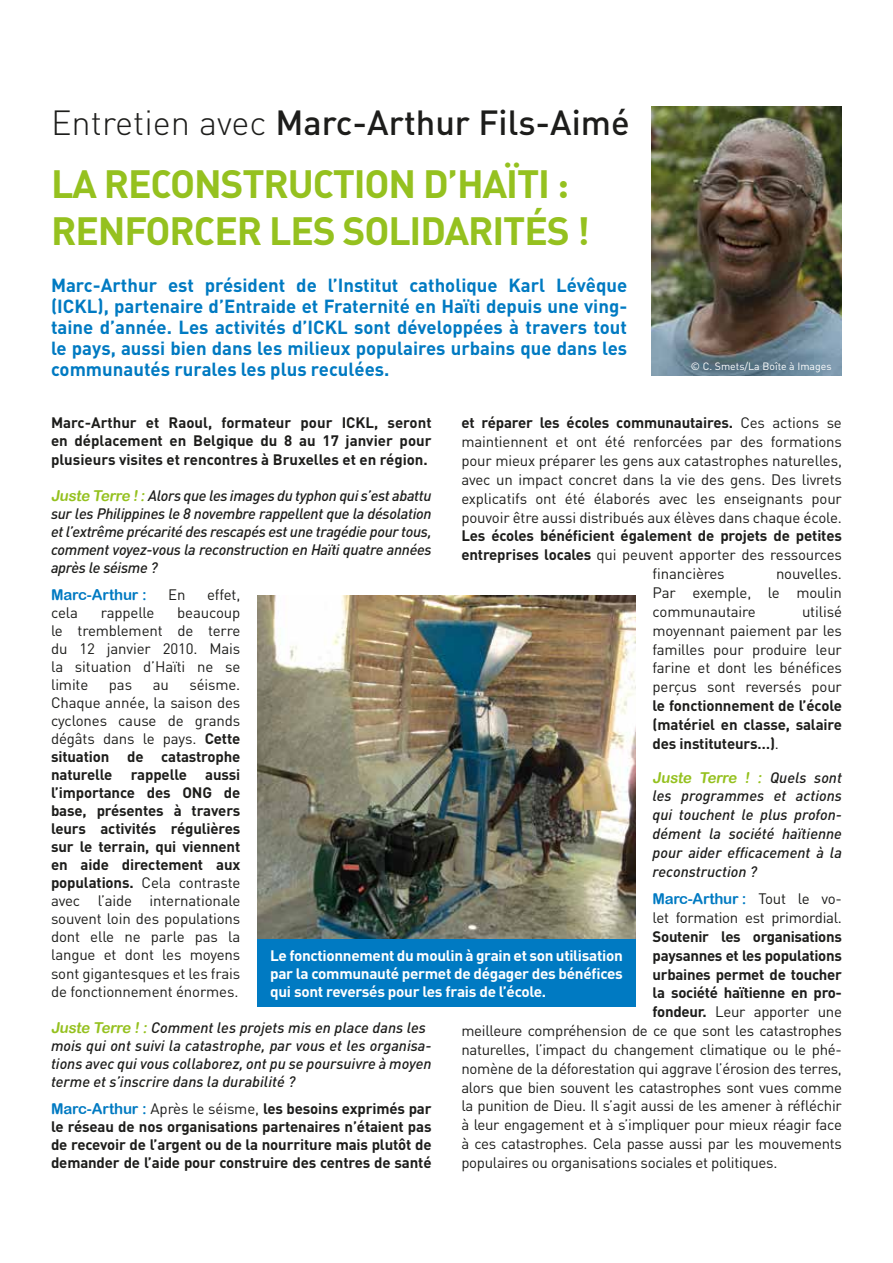
<style>
.page{position:relative;width:893px;height:1263px;background:#fff}
.page>*{position:absolute;margin:0;border:0;box-sizing:border-box;transform-origin:0 0}
.t1{font:39px/46.5px "DIN Bold Alternate";letter-spacing:-.03em;color:#95c11f}
.t2{font:34.5px "DIN Medium Alternate";color:#1d1d1b}
.t3{font:700 18.75px/21px "DIN";color:#007ac2;text-align:justify}
.t4{font:15px/18px "DIN";letter-spacing:-.02em;color:#1d1d1b;text-align:justify}
.t5{font:700 15px/18px "DIN";letter-spacing:-.01em;color:#1d1d1b;text-align:justify}
.t6{font:italic 500 15px/18px "DIN";color:#1d1d1b;text-align:justify}
.t7{font:700 15px/18px "DIN";letter-spacing:-.02em;color:#fff;text-align:justify}
.t8{font:15px "Arial Rounded MT Bold";letter-spacing:-.015em;color:#007ac2}
.t9{font:15px "Arial Rounded MT Bold";color:#95c11f}
.t10{font:10.5px "DIN";color:#fff}
.s1{font-family:"DIN";font-weight:300}
.s2{font-weight:700}
.s3{font-family:"Arial Rounded MT Bold";font-weight:400;font-style:normal;color:#95c11f}
.s4{font-weight:400}
.s5{font-family:"DIN";font-weight:500;font-style:italic;color:#1d1d1b}
.s6{font-family:"DIN";color:#1d1d1b}
.s7{font-family:"Arial Rounded MT Bold";font-weight:400;color:#007ac2}
</style>
<div class="page">
<img style="left:652px;top:106px;width:190px;height:270px">
<img style="left:257px;top:595px;width:379px;height:344px">
<div style="left:257px;top:939px;width:379px;height:67px;background:#007ac2"></div>
<h2 class="t2" style="left:51px;top:100px;width:580px"><span class="s1">Entretien avec</span> Marc-Arthur Fils-Aimé</h2>
<h1 class="t1" style="left:51px;top:159px;width:541px">LA RECONSTRUCTION D’HAÏTI :<br>RENFORCER LES SOLIDARITÉS !</h1>
<p class="t3" style="left:51px;top:273px;width:578px">Marc-Arthur est président de l’Institut catholique Karl Lévêque (ICKL), partenaire d’Entraide et Fraternité en Haïti depuis une ving&shy;taine d’année. Les activités d’ICKL sont développées à travers tout le pays, aussi bien dans les milieux populaires urbains que dans les communautés rurales les plus reculées.</p>
<p class="t10" style="left:691px;top:360px;width:142px">© C. Smets/La Boîte à Images</p>
<p class="t4" style="left:461px;top:413px;width:382px;line-height:18.9px"><span class="s2">et réparer les écoles communautaires.</span> Ces actions se maintiennent et ont été renforcées par des formations pour mieux préparer les gens aux catastrophes naturelles, avec un impact concret dans la vie des gens. Des livrets explicatifs ont été élaborés avec les enseignants pour pouvoir être aussi distribués aux élèves dans chaque école.</p>
<p class="t5" style="left:461px;top:526px;width:382px">Les écoles bénéficient également de projets de petites</p>
<p class="t4" style="left:461px;top:546px;width:382px"><span class="s2">entreprises locales</span> qui peuvent apporter des ressources</p>
<p class="t4" style="left:653px;top:564px;width:74px">financières</p>
<p class="t5" style="left:51px;top:413px;width:382px">Marc-Arthur et Raoul, formateur pour ICKL, seront en déplacement en Belgique du 8 au 17 janvier pour plusieurs visites et rencontres à Bruxelles et en région.</p>
<p class="t6" style="left:51px;top:486px;width:382px"><span class="s3">Juste Terre!:</span>Alors que les images du typhon qui s’est abattu sur les Philippines le 8 novembre rappellent que la désolation et l’extrême précarité des rescapés est une tragédie pour tous, comment voyez-vous la reconstruction en Haïti quatre années après le séisme ?</p>
<p class="t8" style="left:51px;top:586px;width:97px">Marc-Arthur :</p>
<p class="t4" style="left:168px;top:585px;width:19px">En</p>
<p class="t4" style="left:207px;top:585px;width:35px">effet,</p>
<p class="t4" style="left:51px;top:603px;width:28px">cela</p>
<p class="t4" style="left:101px;top:603px;width:55px">rappelle</p>
<p class="t4" style="left:653px;top:564px;width:191px;line-height:18.9px;text-indent:123px">nouvelles.<br>Par exemple, le moulin communautaire</p>
<p class="t4" style="left:653px;top:602px;width:191px;line-height:18.9px;text-indent:149px">utilisé moyennant paiement par les familles pour produire leur farine et dont les bénéfices perçus sont reversés pour</p>
<p class="t5" style="left:653px;top:695px;width:191px;line-height:18.9px">le fonctionnement de l’école (matériel en classe, salaire des instituteurs…)<span class="s4">.</span></p>
<p class="t9" style="left:653px;top:768px;width:191px">Juste Terre ! : <span class="s5">Quels sont</span></p>
<p class="t6" style="left:653px;top:786px;width:191px;line-height:18.9px">les programmes et actions qui touchent le plus profon&shy;dément la société haïtienne pour aider efficacement à la reconstruction ?</p>
<p class="t8" style="left:653px;top:890px;width:191px">Marc-Arthur : <span class="s6">Tout le vo-</span></p>
<p class="t4" style="left:653px;top:908px;width:191px">let formation est primordial.</p>
<p class="t5" style="left:653px;top:927px;width:191px">Soutenir les organisations</p>
<p class="t5" style="left:653px;top:946px;width:191px">paysannes et les populations</p>
<p class="t5" style="left:653px;top:964px;width:191px">urbaines permet de toucher</p>
<p class="t5" style="left:653px;top:983px;width:191px">la société haïtienne en pro-</p>
<p class="t4" style="left:653px;top:1002px;width:191px"><span class="s2">fondeur.</span> Leur apporter une</p>
<p class="t4" style="left:461px;top:1021px;width:382px">meilleure compréhension de ce que sont les catastrophes</p>
<p class="t4" style="left:461px;top:1040px;width:382px">naturelles, l’impact du changement climatique ou le phé-</p>
<p class="t4" style="left:461px;top:1059px;width:382px">nomène de la déforestation qui aggrave l’érosion des terres,</p>
<p class="t4" style="left:461px;top:1078px;width:382px">alors que bien souvent les catastrophes sont vues comme</p>
<p class="t4" style="left:461px;top:1097px;width:382px">la punition de Dieu. Il s’agit aussi de les amener à réfléchir</p>
<p class="t4" style="left:461px;top:1115px;width:382px">à leur engagement et à s’impliquer pour mieux réagir face</p>
<p class="t4" style="left:461px;top:1134px;width:382px">à ces catastrophes. Cela passe aussi par les mouvements</p>
<p class="t4" style="left:461px;top:1153px;width:318px">populaires ou organisations sociales et politiques.</p>
<p class="t4" style="left:51px;top:603px;width:191px;text-indent:126px">beaucoup le tremblement de terre du 12 janvier 2010. Mais la situation d’Haïti ne se limite</p>
<p class="t4" style="left:51px;top:675px;width:191px;text-indent:138px">séisme.<br>Chaque année, la saison des cyclones cause de grands dégâts dans le pays. <span class="s2">Cette situation de catastrophe naturelle rappelle aussi l’importance des ONG de base, présentes à travers leurs activités régulières sur le terrain, qui viennent en aide directement aux populations.</span> Cela contraste avec l’aide internationale souvent loin des populations dont elle ne parle pas la langue et dont les moyens sont gigantesques et les frais de fonctionnement énormes.</p>
<p class="t6" style="left:51px;top:1018px;width:382px;text-align:left"><span class="s3">Juste Terre!:</span>Comment les projets mis en place dans les mois qui ont suivi la catastrophe, par vous et les organisa&shy;tions avec qui vous collaborez, ont pu se poursuivre à moyen terme et s’inscrire dans la durabilité ?</p>
<p class="t5" style="left:51px;top:1099px;width:382px"><span class="s7">Marc-Arthur :</span> <span class="s4">Après le séisme,</span> les besoins exprimés par le réseau de nos organisations partenaires n’étaient pas de recevoir de l’argent ou de la nourriture mais plutôt de demander de l’aide pour construire des centres de santé</p>
<p class="t4" style="left:109px;top:675px;width:25px">pas</p>
<p class="t4" style="left:153px;top:675px;width:18px">au</p>
<p class="t7" style="left:270px;top:946px;width:354px">Le fonctionnement du moulin à grain et son utilisation par la communauté permet de dégager des bénéfices qui sont reversés pour les frais de l’école.</p>
</div>
